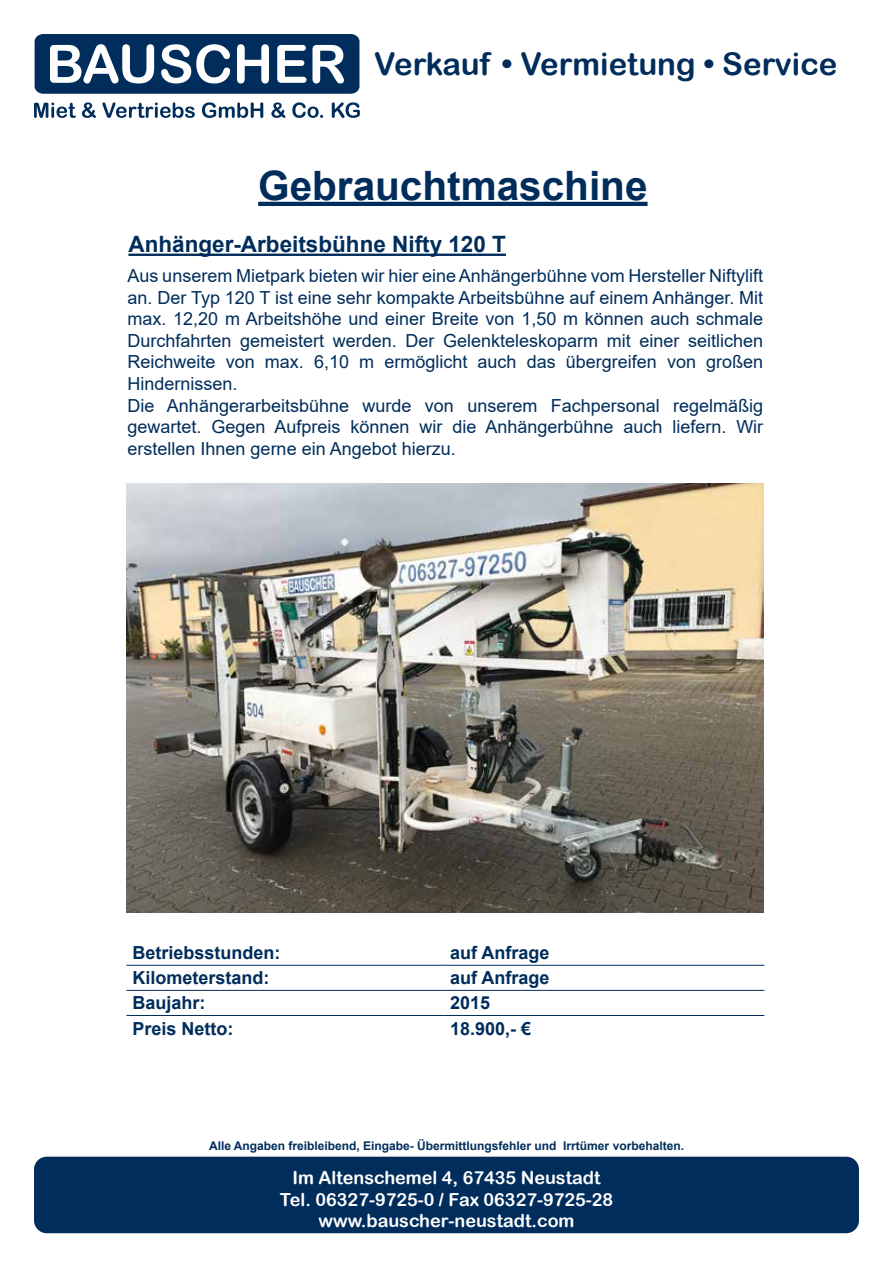
<style>
.page{position:relative;width:893px;height:1263px;background:#fff}
.page>*{position:absolute;margin:0;border:0;box-sizing:border-box;transform-origin:0 0}
.t1{font:700 40.5px "Arial";color:#002d5b}
.t2{font:31.2px "Arial Rounded MT Bold";color:#002d5b}
.t3{font:700 22.5px "Arial";color:#002d5b}
.t4{font:18px/21.6px "Arial";color:#002d5b}
.t5{font:18px/21.6px "Arial Rounded MT Bold";color:#fff;text-align:center}
.t6{font:700 18px "Arial";color:#002d5b}
.t7{font:700 12px "Arial";color:#002d5b}
</style>
<div class="page">
<div style="left:34px;top:1157px;width:825px;height:76px;background:#002d5b;border-radius:13px"></div>
<svg style="left:35px;top:34px;width:324px;height:60px"></svg>
<svg style="left:34px;top:103px;width:42px;height:15px"></svg>
<svg style="left:82px;top:102px;width:14px;height:16px"></svg>
<svg style="left:102px;top:102px;width:93px;height:16px"></svg>
<svg style="left:202px;top:102px;width:61px;height:16px"></svg>
<svg style="left:271px;top:102px;width:14px;height:16px"></svg>
<svg style="left:292px;top:102px;width:31px;height:16px"></svg>
<svg style="left:332px;top:102px;width:28px;height:16px"></svg>
<hr style="left:126px;top:965px;width:318px;height:1px;background:#002d5b">
<hr style="left:444px;top:965px;width:320px;height:1px;background:#002d5b">
<hr style="left:126px;top:990px;width:318px;height:1px;background:#002d5b">
<hr style="left:444px;top:990px;width:320px;height:1px;background:#002d5b">
<hr style="left:126px;top:1015px;width:318px;height:1px;background:#002d5b">
<hr style="left:444px;top:1015px;width:320px;height:1px;background:#002d5b">
<hr style="left:128px;top:254px;width:378px;height:2px;background:#002d5b">
<hr style="left:258px;top:202px;width:390px;height:4px;background:#002d5b">
<img style="left:126px;top:484px;width:637px;height:428px">
<h2 class="t2" style="left:374px;top:45px;width:465px">Verkauf • Vermietung • Service</h2>
<h1 class="t1" style="left:258px;top:157px;width:391px">Gebrauchtmaschine</h1>
<p class="t3" style="left:128px;top:229px;width:379px">Anhänger-Arbeitsbühne Nifty 120 T</p>
<p class="t4" style="left:128px;top:265px;width:637px">Aus unserem Mietpark bieten wir hier eine Anhängerbühne vom Hersteller Niftylift an. Der Typ 120 T ist eine sehr kompakte Arbeitsbühne auf einem Anhänger. Mit max. 12,20 m Arbeitshöhe und einer Breite von 1,50 m können auch schmale Durchfahrten gemeistert werden. Der Gelenkteleskoparm mit einer seitlichen Reichweite von max. 6,10 m ermöglicht auch das übergreifen von großen Hindernissen.<br>Die Anhängerarbeitsbühne wurde von unserem Fachpersonal regelmäßig gewartet. Gegen Aufpreis können wir die Anhängerbühne auch liefern. Wir erstellen Ihnen gerne ein Angebot hierzu.</p>
<p class="t6" style="left:132px;top:940px;width:150px">Betriebsstunden:</p>
<p class="t6" style="left:450px;top:940px;width:101px">auf Anfrage</p>
<p class="t6" style="left:132px;top:965px;width:139px">Kilometerstand:</p>
<p class="t6" style="left:450px;top:965px;width:101px">auf Anfrage</p>
<p class="t6" style="left:132px;top:990px;width:75px">Baujahr:</p>
<p class="t6" style="left:450px;top:990px;width:42px">2015</p>
<p class="t6" style="left:132px;top:1015px;width:103px">Preis Netto:</p>
<p class="t6" style="left:450px;top:1015px;width:83px">18.900,- €</p>
<p class="t7" style="left:209px;top:1137px;width:476px">Alle Angaben freibleibend, Eingabe- Übermittlungsfehler und Irrtümer vorbehalten.</p>
<p class="t5" style="left:280px;top:1167px;width:335px">Im Altenschemel 4, 67435 Neustadt<br>Tel. 06327-9725-0 / Fax 06327-9725-28 www.bauscher-neustadt.com</p>
</div>
